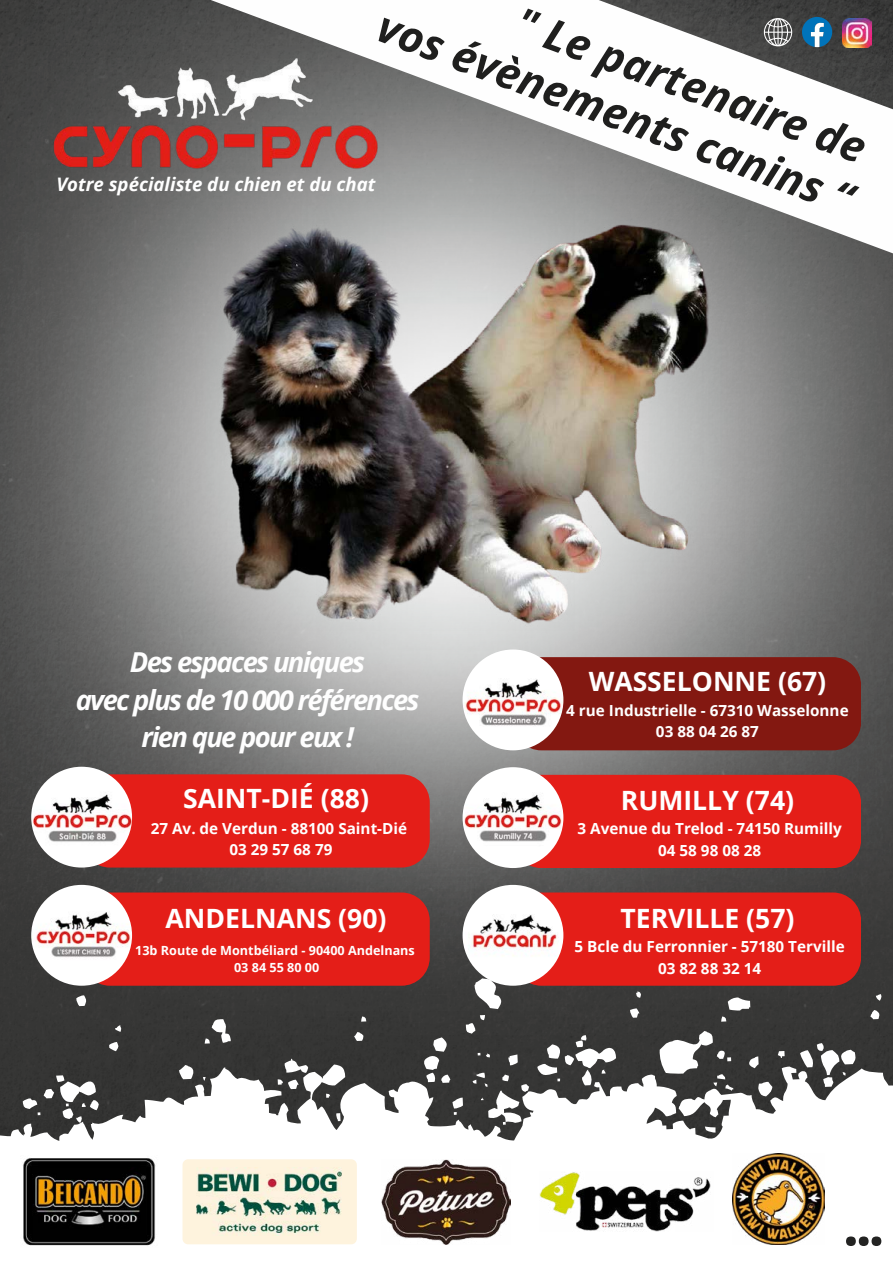
<style>
.page{position:relative;width:893px;height:1263px;background:#fff}
.page>*{position:absolute;margin:0;border:0;box-sizing:border-box;transform-origin:0 0}
.t1{font:700 57.3px "Open Sans";color:#232322}
.t2{font:italic 700 43.5px/51.6px "Open Sans";color:#1f1f1e;text-align:right}
.t3{font:italic 700 27.45px/37.3px "Open Sans";letter-spacing:-.06em;color:#fefefe;text-align:center}
.t4{font:700 26.55px "Open Sans";color:#fff}
.t5{font:italic 700 18.6px "Open Sans";color:#fff}
.t6{font:700 15.3px/21.3px "Open Sans";color:#fff;text-align:center}
.t7{font:700 12.6px/17px "Open Sans";color:#fff;text-align:center}
</style>
<div class="page">
<img style="left:0;top:0;width:893px;height:935px">
<svg style="left:0;top:935px;width:893px;height:310px;fill:#393938"></svg>
<img style="left:48px;top:45px;width:163px;height:120px">
<img style="left:20px;top:1156px;width:139px;height:90px">
<div style="left:182px;top:1159px;width:175px;height:85px;background:#fef3dd"></div>
<img style="left:197px;top:1167px;width:145px;height:69px">
<img style="left:539px;top:1172px;width:174px;height:59px">
<div style="left:520px;top:775px;width:341px;height:93px;background:#e41e18"></div>
<img style="left:463px;top:767px;width:100px;height:101px;border-radius:50px">
<div style="left:520px;top:657px;width:341px;height:93px;background:#831811"></div>
<img style="left:463px;top:649px;width:100px;height:101px;border-radius:50px">
<div style="left:89px;top:774px;width:341px;height:93px;background:#e41e18"></div>
<img style="left:31px;top:767px;width:101px;height:100px;border-radius:50px">
<div style="left:520px;top:892px;width:341px;height:94px;background:#e41e18"></div>
<img style="left:463px;top:885px;width:100px;height:101px;border-radius:50px">
<div style="left:89px;top:892px;width:341px;height:94px;background:#e41e18"></div>
<img style="left:31px;top:885px;width:101px;height:101px;border-radius:50px">
<svg style="left:211px;top:0;width:682px;height:253px"></svg>
<img style="left:843px;top:19px;width:28px;height:28px">
<svg style="left:802px;top:17px;width:30px;height:30px"></svg>
<svg style="left:764px;top:18px;width:28px;height:28px"></svg>
<img style="left:381px;top:1159px;width:130px;height:86px">
<img style="left:733px;top:1153px;width:91px;height:91px">
<img style="left:316px;top:195px;width:429px;height:454px">
<img style="left:40px;top:165px;width:534px;height:466px">
<h2 class="t2" style="left:405px;top:-48px;width:505px;rotate:20deg">" Le partenaire de<br>vos évènements canins “</h2>
<p class="t5" style="left:56px;top:171px;width:321px">Votre spécialiste du chien et du chat</p>
<h3 class="t3" style="left:76px;top:643px;width:345px">Des espaces uniques<br>avec plus de 10 000 références rien que pour eux !</h3>
<h3 class="t4" style="left:183px;top:779px;width:187px">SAINT-DIÉ (88)</h3>
<p class="t6" style="left:151px;top:817px;width:258px">27 Av. de Verdun - 88100 Saint-Dié<br>03 29 57 68 79</p>
<h3 class="t4" style="left:166px;top:899px;width:222px">ANDELNANS (90)</h3>
<p class="t7" style="left:135px;top:941px;width:281px">13b Route de Montbéliard - 90400 Andelnans<br>03 84 55 80 00</p>
<h3 class="t4" style="left:589px;top:662px;width:239px">WASSELONNE (67)</h3>
<p class="t6" style="left:566px;top:700px;width:284px">4 rue Industrielle - 67310 Wasselonne<br>03 88 04 26 87</p>
<h3 class="t4" style="left:621px;top:782px;width:175px">RUMILLY (74)</h3>
<p class="t6" style="left:577px;top:818px;width:266px">3 Avenue du Trelod - 74150 Rumilly<br>04 58 98 08 28</p>
<h3 class="t4" style="left:620px;top:899px;width:176px">TERVILLE (57)</h3>
<p class="t6" style="left:575px;top:936px;width:272px">5 Bcle du Ferronnier - 57180 Terville<br>03 82 88 32 14</p>
<h1 class="t1" style="left:843px;top:1184px;width:43px">...</h1>
</div>
